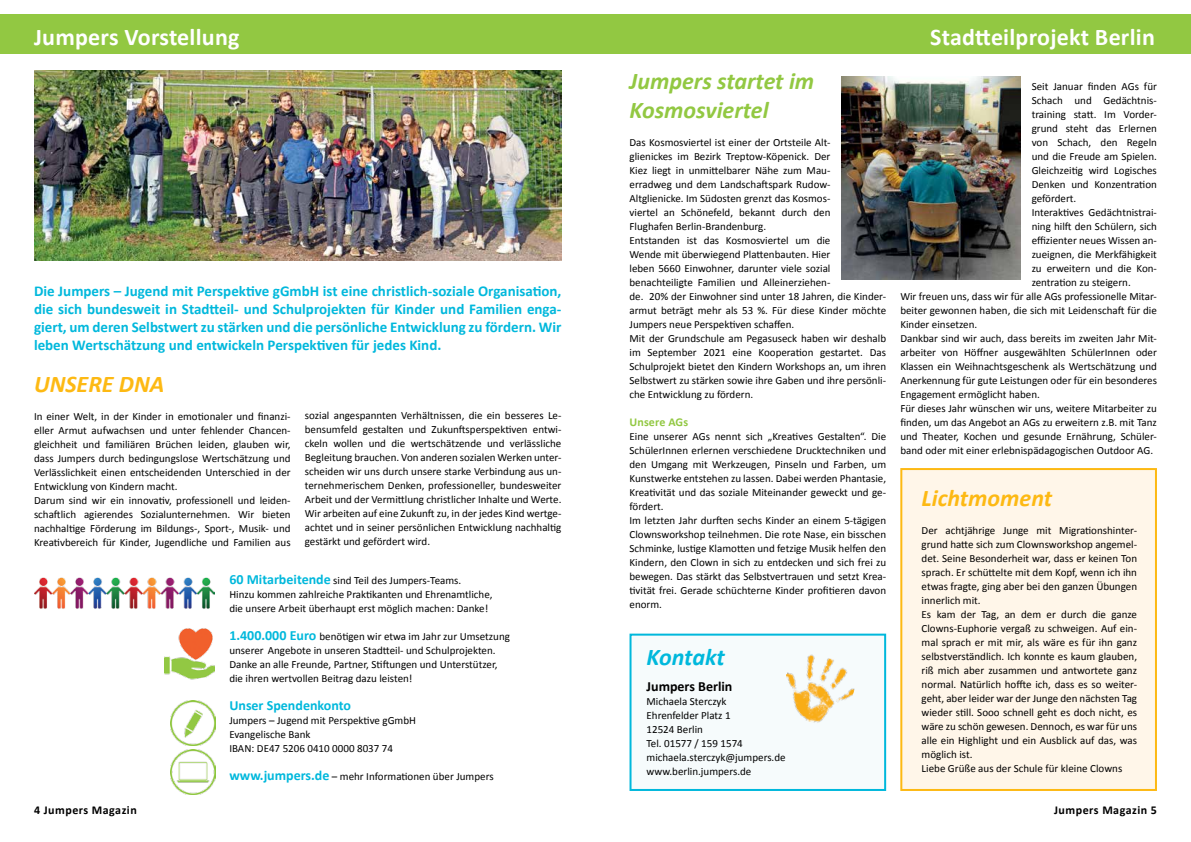
<style>
.page{position:relative;width:1191px;height:842px;background:#fff}
.page>*{position:absolute;margin:0;border:0;box-sizing:border-box;transform-origin:0 0}
.t1{font:700 24px "Calibri";letter-spacing:.01em;color:#fff}
.t2{font:italic 700 24px/28.8px "Calibri";color:#92c842}
.t3{font:italic 700 24px "Calibri";color:#fdb913}
.t4{font:italic 700 24px "Calibri";letter-spacing:-.005em;color:#00b8dc}
.t5{font:700 15px/18px "Calibri";color:#00b8dc;text-align:justify}
.t6{font:700 14px "Calibri";color:#00b8dc}
.t7{font:700 14px "Calibri";color:#000}
.t8{font:700 12px "Calibri";letter-spacing:.04em;color:#000}
.t9{font:700 12px "Calibri";letter-spacing:.01em;color:#92c842}
.t10{font:11px/14px "Calibri";color:#000}
.s1{font-weight:700;font-size:14px;color:#00b8dc}
</style>
<div class="page">
<div style="left:586px;top:15px;width:605px;height:39px;background:#92c842"></div>
<div style="left:0;top:15px;width:604px;height:39px;background:#92c842"></div>
<img style="left:34px;top:71px;width:527px;height:190px">
<img style="left:35px;top:577px;width:180px;height:32px">
<img style="left:164px;top:628px;width:50px;height:52px">
<img style="left:170px;top:700px;width:45px;height:45px">
<img style="left:170px;top:750px;width:45px;height:45px">
<div style="left:900px;top:468px;width:257px;height:323px;background:#fff6e9;border:2px solid #fdb913"></div>
<div style="left:629px;top:634px;width:257px;height:157px;background:#f6fbfc;border:2px solid #00b8dc"></div>
<img style="left:786px;top:654px;width:69px;height:69px">
<img style="left:842px;top:77px;width:178px;height:203px">
<h1 class="t1" style="left:34px;top:20px;width:207px">Jumpers Vorstellung</h1>
<p class="t5" style="left:34px;top:281px;width:529px">Die Jumpers – Jugend mit Perspektive gGmbH ist eine christlich-soziale Organisation, die sich bundesweit in Stadtteil- und Schulprojekten für Kinder und Familien enga&shy;giert, um deren Selbstwert zu stärken und die persönliche Entwicklung zu fördern. Wir leben Wertschätzung und entwickeln Perspektiven für jedes Kind.</p>
<h1 class="t3" style="left:34px;top:367px;width:132px">UNSERE DNA</h1>
<p class="t10" style="left:34px;top:409px;width:258px">In einer Welt, in der Kinder in emotionaler und finanzi&shy;eller Armut aufwachsen und unter fehlender Chancen&shy;gleichheit und familiären Brüchen leiden, glauben wir, dass Jumpers durch bedingungslose Wertschätzung und Verlässlichkeit einen entscheidenden Unterschied in der Entwicklung von Kindern macht.<br>Darum sind wir ein innovativ, professionell und leiden&shy;schaftlich agierendes Sozialunternehmen. Wir bieten nachhaltige Förderung im Bildungs-, Sport-, Musik- und Kreativbereich für Kinder, Jugendliche und Familien aus</p>
<p class="t10" style="left:305px;top:408px;width:258px;text-align:justify">sozial angespannten Verhältnissen, die ein besseres Le&shy;bensumfeld gestalten und Zukunftsperspektiven entwi&shy;ckeln wollen und die wertschätzende und verlässliche Begleitung brauchen. Von anderen sozialen Werken unter&shy;scheiden wir uns durch unsere starke Verbindung aus un&shy;ternehmerischem Denken, professioneller, bundesweiter Arbeit und der Vermittlung christlicher Inhalte und Werte.<br>Wir arbeiten auf eine Zukunft zu, in der jedes Kind wertge&shy;achtet und in seiner persönlichen Entwicklung nachhaltig gestärkt und gefördert wird.</p>
<p class="t10" style="left:229px;top:573px;width:265px"><span class="s1">60 Mitarbeitende</span> sind Teil des Jumpers-Teams.<br>Hinzu kommen zahlreiche Praktikanten und Ehrenamtliche, die unsere Arbeit überhaupt erst möglich machen: Danke!</p>
<p class="t10" style="left:229px;top:629px;width:282px"><span class="s1">1.400.000 Euro</span> benötigen wir etwa im Jahr zur Umsetzung unserer Angebote in unseren Stadtteil- und Schulprojekten.<br>Danke an alle Freunde, Partner, Stiftungen und Unterstützer, die ihren wertvollen Beitrag dazu leisten!</p>
<p class="t6" style="left:229px;top:695px;width:123px">Unser Spendenkonto</p>
<p class="t10" style="left:229px;top:713px;width:188px">Jumpers – Jugend mit Perspektive gGmbH<br>Evangelische Bank<br>IBAN: DE47 5206 0410 0000 8037 74</p>
<p class="t10" style="left:229px;top:769px;width:266px"><span class="s1">www.jumpers.de</span> – mehr Informationen über Jumpers</p>
<h1 class="t2" style="left:629px;top:66px;width:186px">Jumpers startet im<br>Kosmosviertel</h1>
<p class="t10" style="left:629px;top:135px;width:258px">Das Kosmosviertel ist einer der Ortsteile Alt-<br>glienickes im Bezirk Treptow-Köpenick. Der<br>Kiez liegt in unmittelbarer Nähe zum Mau-<br>erradweg und dem Landschaftspark Rudow-Altglienicke. Im Südosten grenzt das Kosmos-<br>viertel an Schönefeld, bekannt durch den<br>Flughafen Berlin-Brandenburg.<br>Entstanden ist das Kosmosviertel um die<br>Wende mit überwiegend Plattenbauten. Hier<br>leben 5660 Einwohner, darunter viele sozial benachteiligte Familien und Alleinerziehen-<br>de. 20% der Einwohner sind unter 18 Jahren, die Kinder&shy;armut beträgt mehr als 53 %. Für diese Kinder möchte Jumpers neue Perspektiven schaffen.<br>Mit der Grundschule am Pegasuseck haben wir deshalb im September 2021 eine Kooperation gestartet. Das Schulprojekt bietet den Kindern Workshops an, um ihren Selbstwert zu stärken sowie ihre Gaben und ihre persönli&shy;che Entwicklung zu fördern.</p>
<p class="t9" style="left:629px;top:413px;width:60px">Unsere AGs</p>
<p class="t10" style="left:629px;top:429px;width:258px">Eine unserer AGs nennt sich „Kreatives Gestalten“. Die SchülerInnen erlernen verschiedene Drucktechniken und den Umgang mit Werkzeugen, Pinseln und Farben, um Kunstwerke entstehen zu lassen. Dabei werden Phantasie, Kreativität und das soziale Miteinander geweckt und ge&shy;fördert.<br>Im letzten Jahr durften sechs Kinder an einem 5-tägigen Clownsworkshop teilnehmen. Die rote Nase, ein bisschen Schminke, lustige Klamotten und fetzige Musik helfen den Kindern, den Clown in sich zu entdecken und sich frei zu bewegen. Das stärkt das Selbstvertrauen und setzt Krea&shy;tivität frei. Gerade schüchterne Kinder profitieren davon enorm.</p>
<h1 class="t4" style="left:646px;top:640px;width:80px">Kontakt</h1>
<p class="t7" style="left:646px;top:677px;width:87px">Jumpers Berlin</p>
<p class="t10" style="left:646px;top:694px;width:141px">Michaela Sterczyk<br>Ehrenfelder Platz 1<br>12524 Berlin<br>Tel. 01577 / 159 1574 michaela.sterczyk@jumpers.de www.berlin.jumpers.de</p>
<h1 class="t1" style="left:930px;top:20px;width:226px">Stadtteilprojekt Berlin</h1>
<p class="t10" style="left:1031px;top:79px;width:127px">Seit Januar finden AGs für</p>
<p class="t10" style="left:1031px;top:93px;width:127px">Schach und Gedächtnis-</p>
<p class="t10" style="left:1031px;top:107px;width:127px">training statt. Im Vorder-</p>
<p class="t10" style="left:1031px;top:121px;width:127px">grund steht das Erlernen</p>
<p class="t10" style="left:1031px;top:135px;width:127px">von Schach, den Regeln</p>
<p class="t10" style="left:1031px;top:149px;width:127px">und die Freude am Spielen.</p>
<p class="t10" style="left:1031px;top:163px;width:127px">Gleichzeitig wird Logisches</p>
<p class="t10" style="left:1031px;top:177px;width:127px">Denken und Konzentration</p>
<p class="t10" style="left:1031px;top:191px;width:46px">gefördert.</p>
<p class="t10" style="left:1031px;top:205px;width:127px">Interaktives Gedächtnistrai-</p>
<p class="t10" style="left:1031px;top:219px;width:127px">ning hilft den Schülern, sich</p>
<p class="t10" style="left:1031px;top:233px;width:127px">effizienter neues Wissen an-</p>
<p class="t10" style="left:1031px;top:247px;width:127px">zueignen, die Merkfähigkeit</p>
<p class="t10" style="left:1031px;top:261px;width:127px">zu erweitern und die Kon-</p>
<p class="t10" style="left:1031px;top:275px;width:101px">zentration zu steigern.</p>
<p class="t10" style="left:900px;top:289px;width:258px">Wir freuen uns, dass wir für alle AGs professionelle Mitar-</p>
<p class="t10" style="left:900px;top:303px;width:258px">beiter gewonnen haben, die sich mit Leidenschaft für die</p>
<p class="t10" style="left:900px;top:317px;width:78px">Kinder einsetzen.</p>
<p class="t10" style="left:900px;top:331px;width:258px">Dankbar sind wir auch, dass bereits im zweiten Jahr Mit-</p>
<p class="t10" style="left:900px;top:345px;width:258px">arbeiter von Höffner ausgewählten SchülerInnen oder</p>
<p class="t10" style="left:900px;top:359px;width:258px">Klassen ein Weihnachtsgeschenk als Wertschätzung und</p>
<p class="t10" style="left:900px;top:373px;width:258px">Anerkennung für gute Leistungen oder für ein besonderes</p>
<p class="t10" style="left:900px;top:387px;width:141px">Engagement ermöglicht haben.</p>
<p class="t10" style="left:900px;top:401px;width:258px">Für dieses Jahr wünschen wir uns, weitere Mitarbeiter zu</p>
<p class="t10" style="left:900px;top:415px;width:258px">finden, um das Angebot an AGs zu erweitern z.B. mit Tanz</p>
<p class="t10" style="left:900px;top:429px;width:258px">und Theater, Kochen und gesunde Ernährung, Schüler-</p>
<p class="t10" style="left:900px;top:443px;width:254px">band oder mit einer erlebnispädagogischen Outdoor AG.</p>
<h1 class="t3" style="left:921px;top:481px;width:132px">Lichtmoment</h1>
<p class="t10" style="left:921px;top:523px;width:217px">Der achtjährige Junge mit Migrationshinter&shy;grund hatte sich zum Clownsworkshop angemel&shy;det. Seine Besonderheit war, dass er keinen Ton sprach. Er schüttelte mit dem Kopf, wenn ich ihn etwas fragte, ging aber bei den ganzen Übungen innerlich mit.<br>Es kam der Tag, an dem er durch die ganze Clowns-Euphorie vergaß zu schweigen. Auf ein&shy;mal sprach er mit mir, als wäre es für ihn ganz selbstverständlich. Ich konnte es kaum glauben, riß mich aber zusammen und antwortete ganz normal. Natürlich hoffte ich, dass es so weiter&shy;geht, aber leider war der Junge den nächsten Tag wieder still. Sooo schnell geht es doch nicht, es wäre zu schön gewesen. Dennoch, es war für uns alle ein Highlight und ein Ausblick auf das, was möglich ist.<br>Liebe Grüße aus der Schule für kleine Clowns</p>
<p class="t8" style="left:34px;top:802px;width:104px">4 Jumpers Magazin</p>
<p class="t8" style="left:1054px;top:802px;width:104px">Jumpers Magazin 5</p>
</div>
